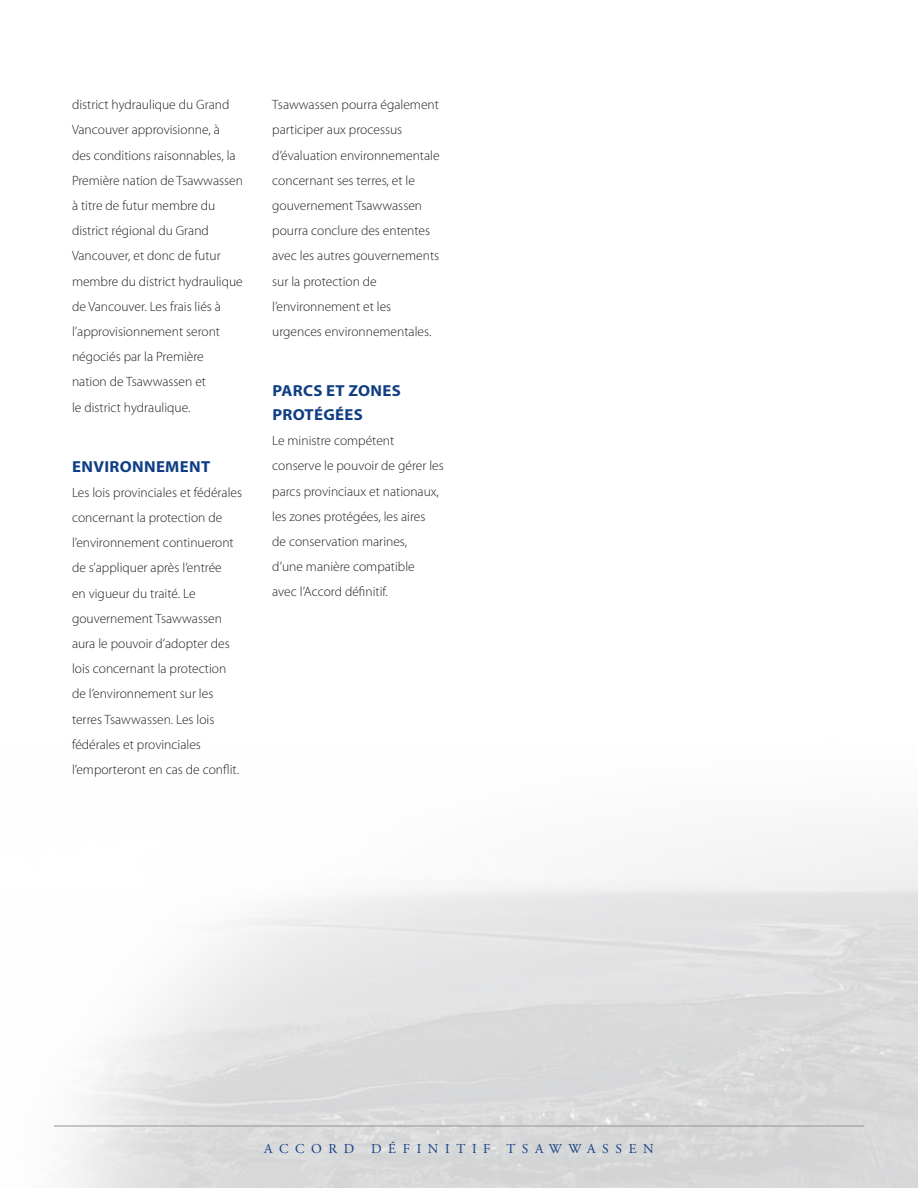
<style>
.page{position:relative;width:918px;height:1188px;background:#fff}
.page>*{position:absolute;margin:0;border:0;box-sizing:border-box;transform-origin:0 0}
.t1{font:700 15.9px/24px "Myriad Pro";letter-spacing:.02em;color:#0f3e84;scale:1.05 1}
.t2{font:300 13.5px/25.2px "Myriad Pro";color:#231f20}
.t3{font:13.5px "Adobe Garamond Pro";letter-spacing:.495em;color:#0f3e84}
</style>
<div class="page">
<hr style="left:54px;top:1126px;width:810px;height:1px;background:#939598">
<p class="t2" style="left:72px;top:92px;width:173px">district hydraulique du Grand<br>Vancouver approvisionne, à<br>des conditions raisonnables, la<br>Première nation de Tsawwassen à titre de futur membre du district régional du Grand<br>Vancouver, et donc de futur membre du district hydraulique de Vancouver. Les frais liés à l’approvisionnement seront négociés par la Première<br>nation de Tsawwassen et<br>le district hydraulique.</p>
<p class="t1" style="left:72px;top:454px;width:133px">ENVIRONNEMENT</p>
<p class="t2" style="left:72px;top:480px;width:172px">Les lois provinciales et fédérales concernant la protection de l’environnement continueront de s’appliquer après l’entrée<br>en vigueur du traité. Le gouvernement Tsawwassen aura le pouvoir d’adopter des lois concernant la protection de l’environnement sur les terres Tsawwassen. Les lois fédérales et provinciales l’emporteront en cas de conflit.</p>
<p class="t2" style="left:272px;top:92px;width:169px">Tsawwassen pourra également participer aux processus d’évaluation environnementale concernant ses terres, et le gouvernement Tsawwassen pourra conclure des ententes avec les autres gouvernements sur la protection de l’environnement et les urgences environnementales.</p>
<p class="t1" style="left:272px;top:379px;width:124px">PARCS ET ZONES<br>PROTÉGÉES</p>
<p class="t2" style="left:272px;top:428px;width:173px">Le ministre compétent conserve le pouvoir de gérer les parcs provinciaux et nationaux, les zones protégées, les aires<br>de conservation marines,<br>d’une manière compatible<br>avec l’Accord définitif.</p>
<p class="t3" style="left:264px;top:1140px;width:391px">ACCORD DÉFINITIF TSAWWASSEN</p>
</div>
